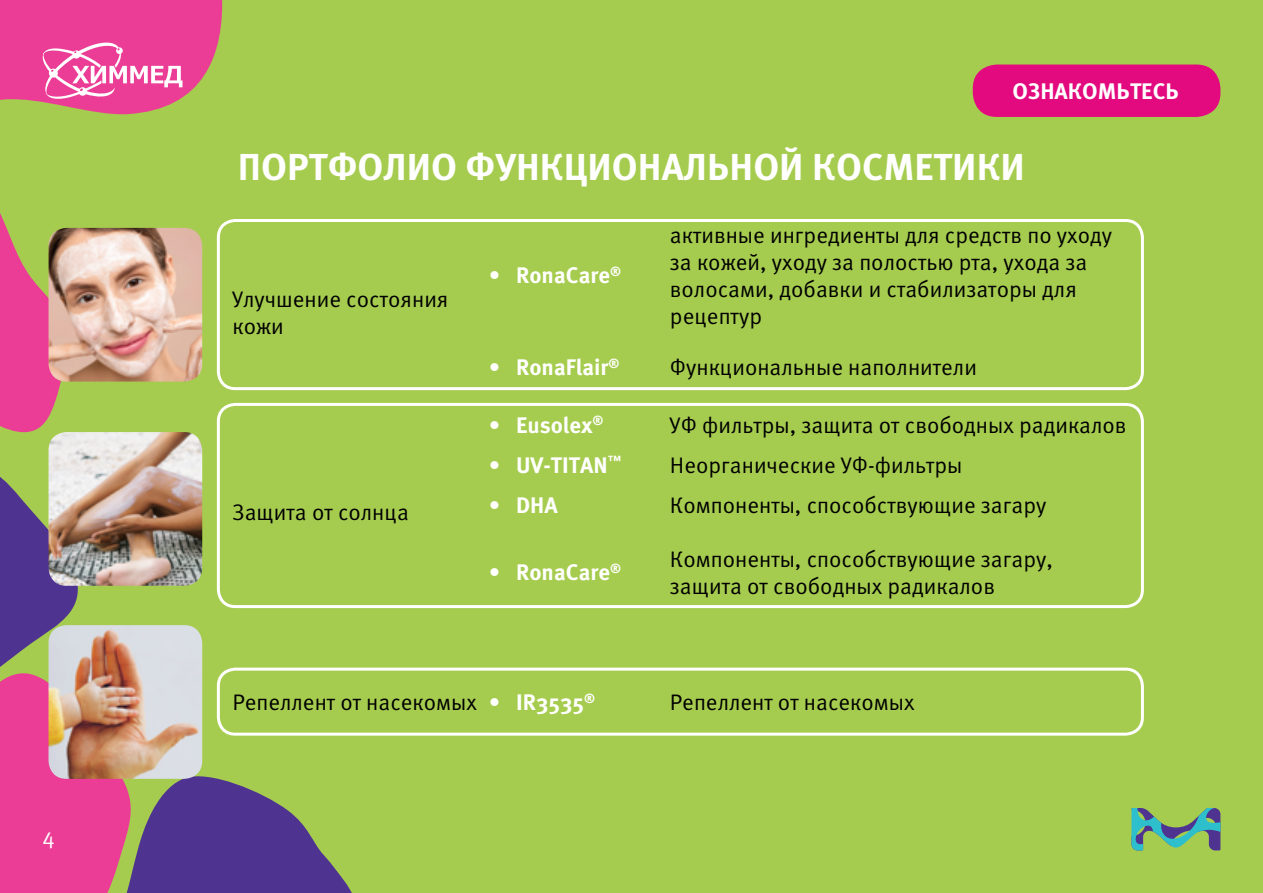
<style>
.page{position:relative;width:1263px;height:893px;background:#a6cc4f}
.page>*{position:absolute;margin:0;border:0;box-sizing:border-box;transform-origin:0 0}
.t1{font:700 37.5px "Meta Pro";color:#fff}
.t2{font:22.5px/27px "Meta Pro";color:#000}
.t3{font:700 22.5px "Meta Pro";color:#fff}
.t4{font:22.5px "Meta Pro";color:#fff}
.s1{font-weight:700;color:#fff}
</style>
<div class="page">
<svg style="left:0;top:213px;width:67px;height:220px"></svg>
<svg style="left:0;top:458px;width:364px;height:435px"></svg>
<svg style="left:1131px;top:808px;width:89px;height:42px"></svg>
<svg style="left:0;top:0;width:223px;height:115px;background:#e35d94"></svg>
<img style="left:49px;top:228px;width:153px;height:154px">
<img style="left:49px;top:432px;width:153px;height:154px">
<img style="left:49px;top:625px;width:153px;height:154px">
<div style="left:973px;top:65px;width:247px;height:52px;background:#e3097e;border-radius:24px"></div>
<div style="left:217px;top:219px;width:927px;height:171px;border:3px solid #fff;border-radius:17px"></div>
<div style="left:217px;top:403px;width:927px;height:205px;border:3px solid #fff;border-radius:17px"></div>
<div style="left:217px;top:668px;width:927px;height:68px;border:3px solid #fff;border-radius:17px"></div>
<p class="t4" style="left:43px;top:822px;width:14px">4</p>
<p class="t3" style="left:1012px;top:77px;width:168px">ОЗНАКОМЬТЕСЬ</p>
<h1 class="t1" style="left:238px;top:143px;width:788px">ПОРТФОЛИО ФУНКЦИОНАЛЬНОЙ КОСМЕТИКИ</h1>
<p class="t2" style="left:232px;top:286px;width:218px">Улучшение состояния кожи</p>
<p class="t2" style="left:232px;top:499px;width:178px">Защита от солнца</p>
<p class="t3" style="left:489px;top:261px;width:134px">• RonaCare<sup>®</sup></p>
<p class="t2" style="left:670px;top:222px;width:444px">активные ингредиенты для средств по уходу за кожей, уходу за полостью рта, ухода за волосами, добавки и стабилизаторы для рецептур</p>
<p class="t3" style="left:489px;top:353px;width:132px">• RonaFlair<sup>®</sup></p>
<p class="t2" style="left:670px;top:355px;width:308px">Функциональные наполнители</p>
<p class="t3" style="left:489px;top:410px;width:116px">• Eusolex<sup>®</sup></p>
<p class="t2" style="left:670px;top:412px;width:458px">УФ фильтры, защита от свободных радикалов</p>
<p class="t3" style="left:489px;top:451px;width:134px">• UV-TITAN<sup>™</sup></p>
<p class="t2" style="left:670px;top:452px;width:294px">Неорганические УФ-фильтры</p>
<p class="t3" style="left:489px;top:491px;width:70px">• DHA</p>
<p class="t2" style="left:670px;top:492px;width:378px">Компоненты, способствующие загару</p>
<p class="t3" style="left:489px;top:558px;width:134px">• RonaCare<sup>®</sup></p>
<p class="t2" style="left:670px;top:546px;width:385px">Компоненты, способствующие загару, защита от свободных радикалов</p>
<p class="t2" style="left:232px;top:690px;width:364px">Репеллент от насекомых <span class="s1">• IR3535</span><sup>®</sup></p>
<p class="t2" style="left:670px;top:690px;width:246px">Репеллент от насекомых</p>
</div>
